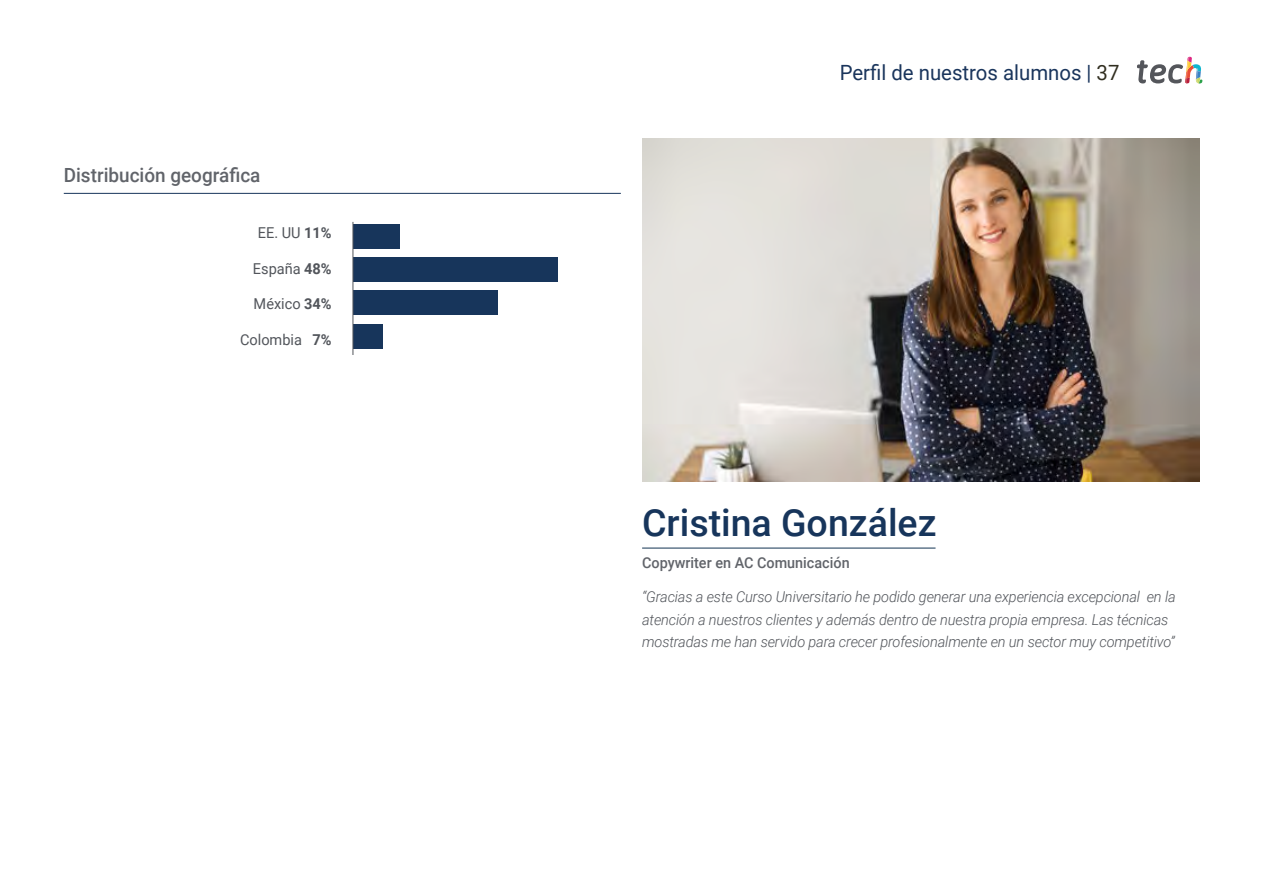
<style>
.page{position:relative;width:1263px;height:893px;background:#fff}
.page>*{position:absolute;margin:0;border:0;box-sizing:border-box;transform-origin:0 0}
.t1{font:500 37.5px "Roboto";color:#17355b}
.t2{font:21px "Roboto";color:#1a355c}
.t3{font:500 19.5px "Roboto";color:#61646a}
.t4{font:italic 300 15px/22.5px "Roboto";letter-spacing:-.01em;color:#52555b}
.t5{font:15px "Roboto";color:#52555b}
.t6{font:500 15px "Roboto";color:#61646a;scale:.96 1}
.s1{font-weight:700}
.s2{color:#312e20}
</style>
<div class="page">
<svg style="left:1137px;top:57px;width:65px;height:27px"></svg>
<hr style="left:642px;top:548px;width:293px;height:1px;background:#123352">
<img style="left:642px;top:138px;width:557px;height:343px">
<hr style="left:64px;top:193px;width:557px;height:1px;background:#17355b">
<div style="left:353px;top:224px;width:47px;height:25px;background:#17355b"></div>
<div style="left:353px;top:291px;width:144px;height:24px;background:#17355b"></div>
<div style="left:353px;top:257px;width:204px;height:25px;background:#17355b"></div>
<div style="left:353px;top:324px;width:30px;height:24px;background:#17355b"></div>
<hr style="left:353px;top:222px;width:1px;height:133px;background:#52555b">
<h3 class="t3" style="left:64px;top:161px;width:198px">Distribución geográfica</h3>
<p class="t5" style="left:258px;top:222px;width:75px">EE. UU <span class="s1">11%</span></p>
<p class="t5" style="left:253px;top:258px;width:80px">España <span class="s1">48%</span></p>
<p class="t5" style="left:254px;top:293px;width:80px">México <span class="s1">34%</span></p>
<p class="t5" style="left:240px;top:329px;width:93px">Colombia <span class="s1">7%</span></p>
<h2 class="t2" style="left:840px;top:57px;width:281px">Perfil de nuestros alumnos | <span class="s2">37</span></h2>
<h1 class="t1" style="left:642px;top:496px;width:296px">Cristina González</h1>
<p class="t6" style="left:642px;top:552px;width:218px">Copywriter en AC Comunicación</p>
<p class="t4" style="left:642px;top:585px;width:535px">“Gracias a este Curso Universitario he podido generar una experiencia excepcional en la atención a nuestros clientes y además dentro de nuestra propia empresa. Las técnicas mostradas me han servido para crecer profesionalmente en un sector muy competitivo”</p>
</div>
